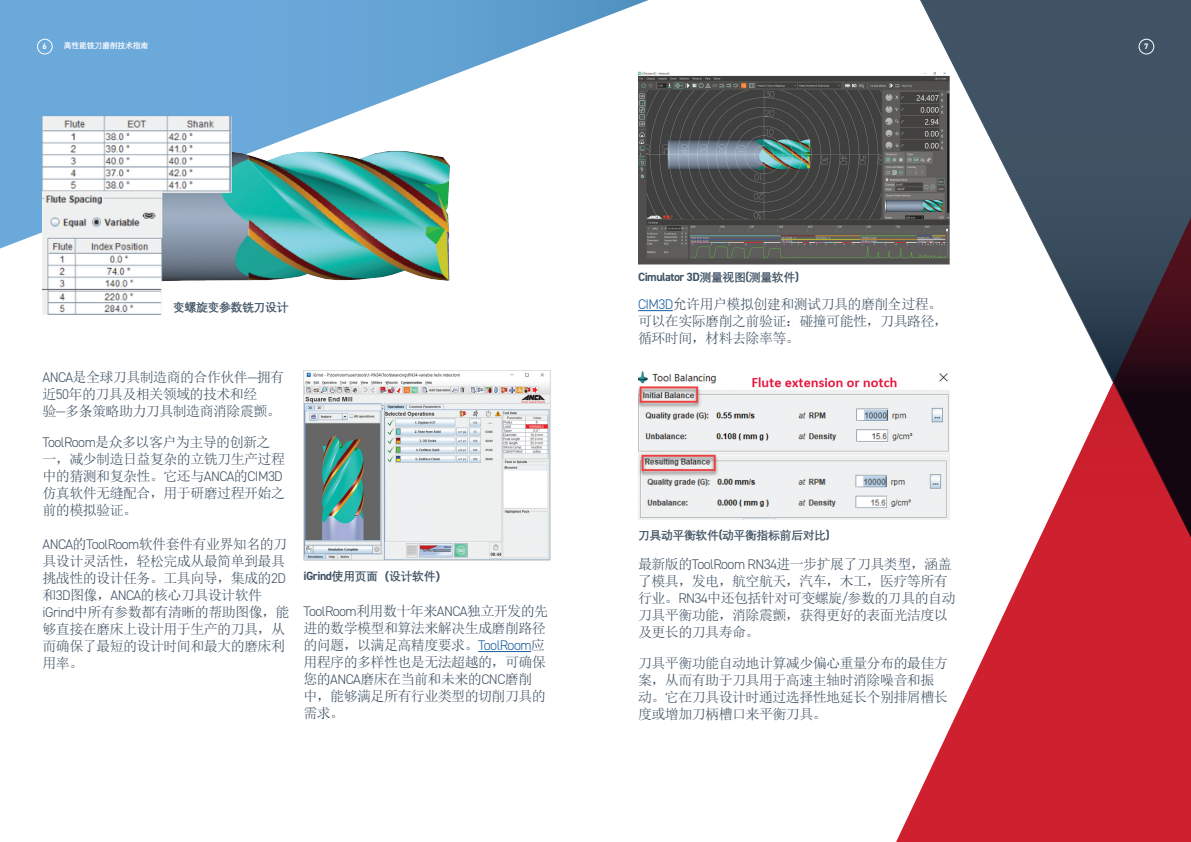
<style>
.page{position:relative;width:1191px;height:842px;background:#fff}
.page>*{position:absolute;margin:0;border:0;box-sizing:border-box;transform-origin:0 0}
.t1{font:14px/17px "Sim Sun";letter-spacing:-.04em;color:#405364}
.t2{font:300 14px "DIN2014";letter-spacing:-.04em;color:#405364}
.t3{font:700 12px "Deng Xian";letter-spacing:-.04em;color:#405364}
.t4{font:700 12px "DIN2014";letter-spacing:-.04em;color:#405364}
.t5{font:700 8px "Deng Xian";letter-spacing:-.04em;color:#fff}
.t6{font:700 8px "DIN2014";color:#fff}
.s1{font-family:"DIN2014";font-weight:300}
.s2{font-family:"Sim Sun";font-weight:400}
.s3{font-family:"DIN2014"}
.s4{font-family:"Microsoft Ya Hei"}
.s5{font-family:"DIN2014";font-weight:300;color:#175d9e}
.s6{font-family:"Deng Xian"}
</style>
<div class="page">
<svg style="left:0;top:0;width:648px;height:249px"></svg>
<svg style="left:920px;top:0;width:271px;height:207px;background:#576876"></svg>
<hr style="left:478px;top:651px;width:53px;height:1px;background:#175d9e">
<hr style="left:638px;top:310px;width:35px;height:1px;background:#175d9e">
<img style="left:303px;top:371px;width:248px;height:190px">
<img style="left:638px;top:71px;width:313px;height:194px">
<img style="left:638px;top:371px;width:258px;height:149px">
<img style="left:43px;top:116px;width:418px;height:199px">
<div style="left:1138px;top:39px;width:16px;height:15px;border:1px solid #fff;border-radius:50%"></div>
<div style="left:37px;top:39px;width:15px;height:15px;border:1px solid #fff;border-radius:50%"></div>
<svg style="left:896px;top:207px;width:295px;height:635px"></svg>
<p class="t6" style="left:43px;top:41px;width:6px">6</p>
<p class="t5" style="left:64px;top:40px;width:86px">高性能铣刀磨削技术指南</p>
<p class="t6" style="left:1144px;top:41px;width:6px">7</p>
<p class="t3" style="left:173px;top:299px;width:117px">变螺旋变参数铣刀设计</p>
<p class="t1" style="left:43px;top:368px;width:243px"><span class="s1">ANCA</span>是全球刀具制造商的合作伙伴<span class="s1">—</span>拥有近<span class="s1">50</span>年的刀具及相关领域的技术和经验<span class="s1">—</span>多条策略助力刀具制造商消除震颤。</p>
<p class="t1" style="left:43px;top:433px;width:244px"><span class="s1">ToolRoom</span>是众多以客户为主导的创新之一，减少制造日益复杂的立铣刀生产过程中的猜测和复杂性。它还与<span class="s1">ANCA</span>的<span class="s1">CIM3D</span>仿真软件无缝配合，用于研磨过程开始之前的模拟验证。</p>
<p class="t2" style="left:43px;top:535px;width:246px">ANCA<span class="s2">的</span>ToolRoom<span class="s2">软件套件有业界知名的刀</span></p>
<p class="t1" style="left:43px;top:552px;width:249px">具设计灵活性，轻松完成从最简单到最具挑战性的设计任务。工具向导，集成的<span class="s1">2D</span>和<span class="s1">3D</span>图像，<span class="s1">ANCA</span>的核心刀具设计软件<span class="s1">iGrind</span>中所有参数都有清晰的帮助图像，能够直接在磨床上设计用于生产的刀具，从而确保了最短的设计时间和最大的磨床利用率。</p>
<p class="t3" style="left:303px;top:568px;width:145px"><span class="s3">iGrind</span>使用页面<span class="s4">（</span>设计软件<span class="s4">）</span></p>
<p class="t2" style="left:303px;top:603px;width:246px">ToolRoom<span class="s2">利用数十年来</span>ANCA<span class="s2">独立开发的先</span></p>
<p class="t1" style="left:303px;top:620px;width:244px">进的数学模型和算法来解决生成磨削路径的问题，以满足高精度要求。<span class="s5">ToolRoom</span>应用程序的多样性也是无法超越的，可确保您的<span class="s1">ANCA</span>磨床在当前和未来的<span class="s1">CNC</span>磨削中，能够满足所有行业类型的切削刀具的需求。</p>
<p class="t4" style="left:638px;top:269px;width:162px">Cimulator 3D<span class="s6">测量视图</span>(<span class="s6">测量软件</span>)</p>
<p class="t1" style="left:638px;top:296px;width:311px"><span class="s5">CIM3D</span>允许用户模拟创建和测试刀具的磨削全过程。可以在实际磨削之前验证：碰撞可能性，刀具路径，循环时间，材料去除率等。</p>
<p class="t3" style="left:638px;top:527px;width:193px">刀具动平衡软件<span class="s3">(</span>动平衡指标前后对比<span class="s3">)</span></p>
<p class="t1" style="left:638px;top:555px;width:319px">最新版的<span class="s1">ToolRoom RN34</span>进一步扩展了刀具类型，涵盖了模具，发电，航空航天，汽车，木工，医疗等所有行业。<span class="s1">RN34</span>中还包括针对可变螺旋<span class="s1">/</span>参数的刀具的自动刀具平衡功能，消除震颤，获得更好的表面光洁度以及更长的刀具寿命。</p>
<p class="t1" style="left:638px;top:654px;width:311px">刀具平衡功能自动地计算减少偏心重量分布的最佳方案，从而有助于刀具用于高速主轴时消除噪音和振动。它在刀具设计时通过选择性地延长个别排屑槽长度或增加刀柄槽口来平衡刀具。</p>
</div>
